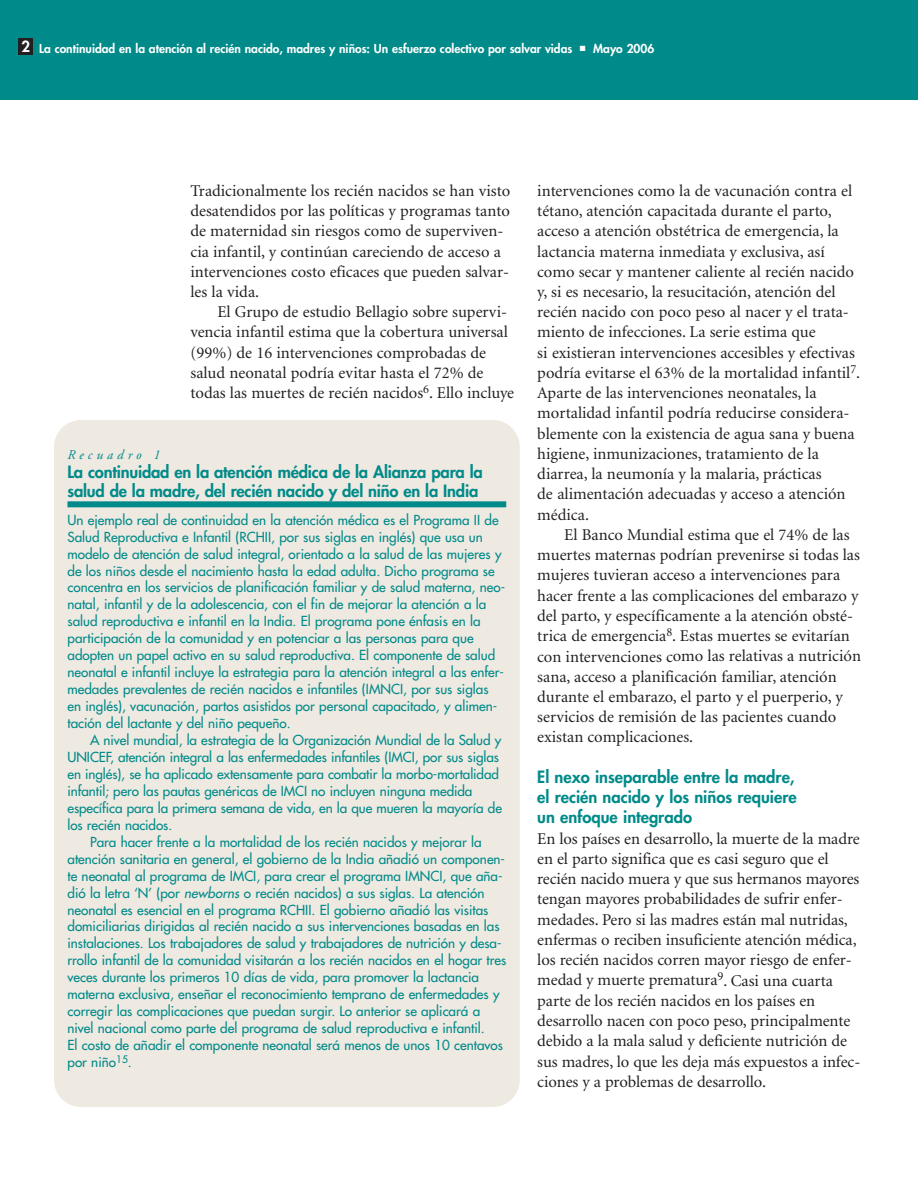
<style>
.page{position:relative;width:918px;height:1188px;background:#fff}
.page>*{position:absolute;margin:0;border:0;box-sizing:border-box;transform-origin:0 0}
.t1{font:16.5px/20.2px "Minion";color:#231f20}
.t2{font:800 16.5px/20.2px "Futura";letter-spacing:-.01em;color:#008a89;text-align:justify}
.t3{font:800 15px "Futura";color:#fff}
.t4{font:13.5px/17px "Futura";color:#008a89}
.t5{font:italic 13.5px "Adobe Garamond";letter-spacing:.3em;color:#008a89}
.t6{font:800 12px "Futura";color:#fff}
.s1{font-style:italic}
</style>
<div class="page">
<div style="left:0;top:0;width:918px;height:99px;background:#008a89"></div>
<div style="left:19px;top:38px;width:14px;height:16px;background:#231f20"></div>
<div style="left:54px;top:420px;width:466px;height:687px;background:#eee9e1;border-radius:27px"></div>
<div style="left:68px;top:501px;width:438px;height:6px;background:#008a89"></div>
<p class="t3" style="left:22px;top:40px;width:10px">2</p>
<p class="t6" style="left:39px;top:43px;width:617px">La continuidad en la atención al recién nacido, madres y niños: Un esfuerzo colectivo por salvar vidas ■ Mayo 2006</p>
<p class="t1" style="left:190px;top:182px;width:321px">Tradicionalmente los recién nacidos se han visto desatendidos por las políticas y programas tanto de maternidad sin riesgos como de superviven&shy;cia infantil, y continúan careciendo de acceso a intervenciones costo eficaces que pueden salvar&shy;les la vida.</p>
<p class="t1" style="left:190px;top:303px;width:325px;text-indent:27px">El Grupo de estudio Bellagio sobre supervi&shy;vencia infantil estima que la cobertura universal (99%) de 16 intervenciones comprobadas de salud neonatal podría evitar hasta el 72% de todas las muertes de recién nacidos<sup>6</sup>. Ello incluye</p>
<p class="t5" style="left:68px;top:450px;width:94px">Recuadro 1</p>
<p class="t2" style="left:68px;top:464px;width:417px;line-height:18.8px">La continuidad en la atención médica de la Alianza para la salud de la madre, del recién nacido y del niño en la India</p>
<p class="t4" style="left:68px;top:512px;width:439px">Un ejemplo real de continuidad en la atención médica es el Programa II de Salud Reproductiva e Infantil (RCHII, por sus siglas en inglés) que usa un modelo de atención de salud integral, orientado a la salud de las mujeres y de los niños desde el nacimiento hasta la edad adulta. Dicho programa se concentra en los servicios de planificación familiar y de salud materna, neo&shy;natal, infantil y de la adolescencia, con el fin de mejorar la atención a la salud reproductiva e infantil en la India. El programa pone énfasis en la participación de la comunidad y en potenciar a las personas para que adopten un papel activo en su salud reproductiva. El componente de salud neonatal e infantil incluye la estrategia para la atención integral a las enfer&shy;medades prevalentes de recién nacidos e infantiles (IMNCI, por sus siglas en inglés), vacunación, partos asistidos por personal capacitado, y alimen&shy;tación del lactante y del niño pequeño.</p>
<p class="t4" style="left:90px;top:732px;width:413px">A nivel mundial, la estrategia de la Organización Mundial de la Salud y</p>
<p class="t4" style="left:68px;top:749px;width:433px">UNICEF, atención integral a las enfermedades infantiles (IMCI, por sus siglas</p>
<p class="t4" style="left:68px;top:766px;width:433px">en inglés), se ha aplicado extensamente para combatir la morbo-mortalidad</p>
<p class="t4" style="left:68px;top:783px;width:406px">infantil; pero las pautas genéricas de IMCI no incluyen ninguna medida</p>
<p class="t4" style="left:68px;top:800px;width:436px">específica para la primera semana de vida, en la que mueren la mayoría de</p>
<p class="t4" style="left:68px;top:817px;width:106px">los recién nacidos.</p>
<p class="t4" style="left:90px;top:834px;width:393px">Para hacer frente a la mortalidad de los recién nacidos y mejorar la</p>
<p class="t4" style="left:68px;top:851px;width:439px">atención sanitaria en general, el gobierno de la India añadió un componen-</p>
<p class="t4" style="left:68px;top:868px;width:437px">te neonatal al programa de IMCI, para crear el programa IMNCI, que aña-</p>
<p class="t4" style="left:68px;top:885px;width:419px">dió la letra ‘N’ (por <span class="s1">newborns</span> o recién nacidos) a sus siglas. La atención</p>
<p class="t4" style="left:68px;top:902px;width:422px">neonatal es esencial en el programa RCHII. El gobierno añadió las visitas</p>
<p class="t4" style="left:68px;top:919px;width:434px">domiciliarias dirigidas al recién nacido a sus intervenciones basadas en las</p>
<p class="t4" style="left:68px;top:936px;width:436px">instalaciones. Los trabajadores de salud y trabajadores de nutrición y desa-</p>
<p class="t4" style="left:68px;top:953px;width:440px">rrollo infantil de la comunidad visitarán a los recién nacidos en el hogar tres</p>
<p class="t4" style="left:68px;top:970px;width:413px">veces durante los primeros 10 días de vida, para promover la lactancia</p>
<p class="t4" style="left:68px;top:987px;width:434px">materna exclusiva, enseñar el reconocimiento temprano de enfermedades y</p>
<p class="t4" style="left:68px;top:1004px;width:414px">corregir las complicaciones que puedan surgir. Lo anterior se aplicará a</p>
<p class="t4" style="left:68px;top:1021px;width:419px">nivel nacional como parte del programa de salud reproductiva e infantil.</p>
<p class="t4" style="left:68px;top:1038px;width:437px">El costo de añadir el componente neonatal será menos de unos 10 centavos</p>
<p class="t4" style="left:68px;top:1055px;width:66px">por niño<sup>15</sup>.</p>
<p class="t1" style="left:537px;top:182px;width:324px">intervenciones como la de vacunación contra el tétano, atención capacitada durante el parto, acceso a atención obstétrica de emergencia, la lactancia materna inmediata y exclusiva, así como secar y mantener caliente al recién nacido y, si es necesario, la resucitación, atención del recién nacido con poco peso al nacer y el trata&shy;miento de infecciones. La serie estima que<br>si existieran intervenciones accesibles y efectivas podría evitarse el 63% de la mortalidad infantil<sup>7</sup>.<br>Aparte de las intervenciones neonatales, la mortalidad infantil podría reducirse considera&shy;blemente con la existencia de agua sana y buena higiene, inmunizaciones, tratamiento de la diarrea, la neumonía y la malaria, prácticas<br>de alimentación adecuadas y acceso a atención médica.</p>
<p class="t1" style="left:537px;top:526px;width:325px;text-indent:27px">El Banco Mundial estima que el 74% de las muertes maternas podrían prevenirse si todas las mujeres tuvieran acceso a intervenciones para hacer frente a las complicaciones del embarazo y del parto, y específicamente a la atención obsté&shy;trica de emergencia<sup>8</sup>. Estas muertes se evitarían con intervenciones como las relativas a nutrición sana, acceso a planificación familiar, atención durante el embarazo, el parto y el puerperio, y servicios de remisión de las pacientes cuando existan complicaciones.</p>
<p class="t2" style="left:537px;top:768px;width:261px">El nexo inseparable entre la madre, el recién nacido y los niños requiere un enfoque integrado</p>
<p class="t1" style="left:537px;top:830px;width:325px">En los países en desarrollo, la muerte de la madre en el parto significa que es casi seguro que el recién nacido muera y que sus hermanos mayores tengan mayores probabilidades de sufrir enfer&shy;medades. Pero si las madres están mal nutridas, enfermas o reciben insuficiente atención médica, los recién nacidos corren mayor riesgo de enfer&shy;medad y muerte prematura<sup>9</sup>. Casi una cuarta parte de los recién nacidos en los países en desarrollo nacen con poco peso, principalmente debido a la mala salud y deficiente nutrición de sus madres, lo que les deja más expuestos a infec&shy;ciones y a problemas de desarrollo.</p>
</div>
